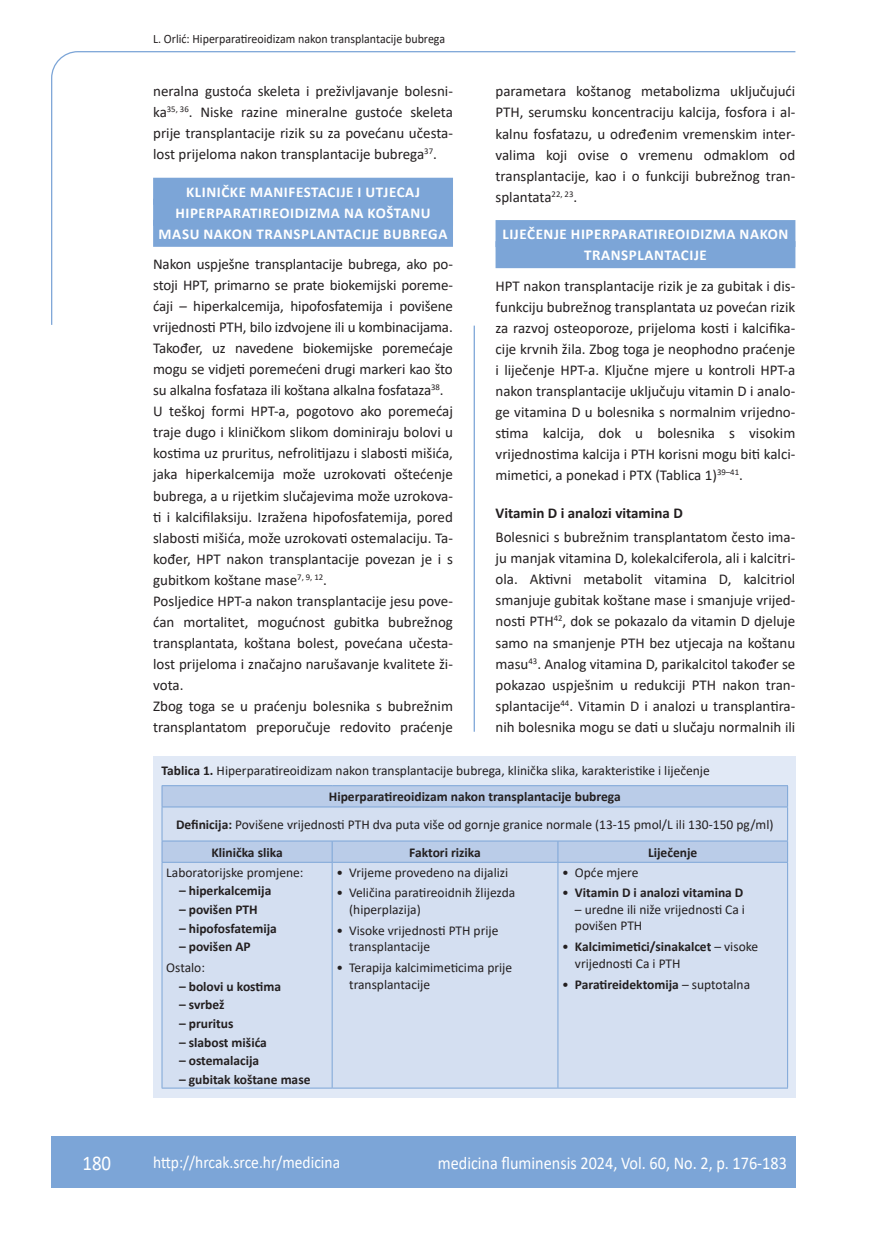
<style>
.page{position:relative;width:872px;height:1234px;background:#fff}
.page>*{position:absolute;margin:0;border:0;box-sizing:border-box;transform-origin:0 0}
.t1{font:21px "Calibri";color:#fff;scale:.9 1}
.t2{font:18px "Calibri";color:#fff;scale:.9 1}
.t3{font:17.25px "Calibri";color:#fff;scale:.9 1}
.osnovni_tekst{font:15px/21px "Calibri";color:#231f20;text-align:justify}
.naslov_ruler{font:700 15px "Calibri";letter-spacing:.04em;color:#fff}
.podnaslov{font:700 15px "Calibri";color:#231f20}
.tablica{font:13.5px/16.5px "Calibri";color:#231f20}
.tablica-2{font:700 13.5px "Calibri";color:#231f20}
.potpis_slika{font:13.5px "Calibri";color:#231f20}
.glava{font:12.75px "Calibri";color:#231f20;scale:.94 1}
.s1{font-weight:700}
.s2{font-weight:400}
</style>
<div class="page">
<svg style="left:51px;top:51px;width:745px;height:274px"></svg>
<hr style="left:473px;top:325px;width:2px;height:406px;background:#7ca5d7">
<div style="left:51px;top:1135px;width:744px;height:51px;background:#7ca5d7"></div>
<div style="left:153px;top:178px;width:300px;height:27px;background:#7ca5d7"></div>
<div style="left:153px;top:199px;width:300px;height:27px;background:#7ca5d7"></div>
<div style="left:153px;top:220px;width:300px;height:27px;background:#7ca5d7"></div>
<div style="left:495px;top:220px;width:300px;height:27px;background:#7ca5d7"></div>
<div style="left:495px;top:241px;width:300px;height:27px;background:#7ca5d7"></div>
<div style="left:153px;top:756px;width:642px;height:341px;background:#e1e9f6"></div>
<div style="left:163px;top:786px;width:624px;height:20px;background:#bacce8"></div>
<svg style="left:163px;top:807px;width:624px;height:280px;fill:#d4dff1"></svg>
<hr style="left:162px;top:785px;width:170px;height:1px;background:#7ca5d7">
<svg style="left:162px;top:785px;width:1px;height:21px"></svg>
<hr style="left:332px;top:785px;width:226px;height:1px;background:#7ca5d7">
<hr style="left:558px;top:785px;width:230px;height:1px;background:#7ca5d7">
<svg style="left:787px;top:785px;width:1px;height:21px"></svg>
<hr style="left:162px;top:806px;width:170px;height:1px;background:#7ca5d7">
<hr style="left:162px;top:807px;width:1px;height:33px;background:#7ca5d7">
<hr style="left:332px;top:806px;width:226px;height:1px;background:#7ca5d7">
<hr style="left:558px;top:806px;width:230px;height:1px;background:#7ca5d7">
<hr style="left:787px;top:807px;width:1px;height:33px;background:#7ca5d7">
<hr style="left:162px;top:840px;width:170px;height:1px;background:#7ca5d7">
<svg style="left:162px;top:841px;width:1px;height:20px"></svg>
<hr style="left:332px;top:840px;width:226px;height:1px;background:#7ca5d7">
<svg style="left:332px;top:841px;width:1px;height:20px"></svg>
<hr style="left:558px;top:840px;width:230px;height:1px;background:#7ca5d7">
<svg style="left:557px;top:841px;width:1px;height:20px"></svg>
<svg style="left:787px;top:841px;width:1px;height:20px"></svg>
<hr style="left:162px;top:861px;width:170px;height:1px;background:#7ca5d7">
<hr style="left:162px;top:862px;width:1px;height:225px;background:#7ca5d7">
<hr style="left:332px;top:861px;width:226px;height:1px;background:#7ca5d7">
<hr style="left:332px;top:862px;width:1px;height:225px;background:#7ca5d7">
<hr style="left:558px;top:861px;width:230px;height:1px;background:#7ca5d7">
<hr style="left:557px;top:862px;width:1px;height:225px;background:#7ca5d7">
<hr style="left:787px;top:862px;width:1px;height:225px;background:#7ca5d7">
<hr style="left:162px;top:1087px;width:170px;height:1px;background:#7ca5d7">
<hr style="left:332px;top:1087px;width:226px;height:1px;background:#7ca5d7">
<hr style="left:558px;top:1087px;width:230px;height:1px;background:#7ca5d7">
<p class="glava" style="left:153px;top:29px;width:312px">L. Orlić: Hiperparatireoidizam nakon transplantacije bubrega</p>
<p class="osnovni_tekst" style="left:153px;top:80px;width:301px">neralna gustoća skeleta i preživljavanje bolesni&shy;ka<sup>35,</sup> <sup>36</sup>. Niske razine mineralne gustoće skeleta prije transplantacije rizik su za povećanu učesta&shy;lost prijeloma nakon transplantacije bubrega<sup>37</sup>.</p>
<p class="naslov_ruler" style="left:186px;top:181px;width:235px">KLINIČKE MANIFESTACIJE I UTJECAJ</p>
<p class="naslov_ruler" style="left:175px;top:202px;width:257px">HIPERPARATIREOIDIZMA NA KOŠTANU</p>
<p class="naslov_ruler" style="left:159px;top:223px;width:290px">MASU NAKON TRANSPLANTACIJE BUBREGA</p>
<p class="osnovni_tekst" style="left:153px;top:253px;width:301px">Nakon uspješne transplantacije bubrega, ako po&shy;stoji HPT, primarno se prate biokemijski poreme&shy;ćaji – hiperkalcemija, hipofosfatemija i povišene vrijednosti PTH, bilo izdvojene ili u kombinacijama.<br>Također, uz navedene biokemijske poremećaje mogu se vidjeti poremećeni drugi markeri kao što su alkalna fosfataza ili koštana alkalna fosfataza<sup>38</sup>.</p>
<p class="osnovni_tekst" style="left:153px;top:400px;width:301px">U teškoj formi HPT-a, pogotovo ako poremećaj traje dugo i kliničkom slikom dominiraju bolovi u kostima uz pruritus, nefrolitijazu i slabosti mišića, jaka hiperkalcemija može uzrokovati oštećenje bubrega, a u rijetkim slučajevima može uzrokova&shy;ti i kalcifilaksiju. Izražena hipofosfatemija, pored slabosti mišića, može uzrokovati ostemalaciju. Ta&shy;kođer, HPT nakon transplantacije povezan je i s gubitkom koštane mase<sup>7,</sup> <sup>9,</sup> <sup>12</sup>.</p>
<p class="osnovni_tekst" style="left:153px;top:589px;width:301px">Posljedice HPT-a nakon transplantacije jesu pove&shy;ćan mortalitet, mogućnost gubitka bubrežnog transplantata, koštana bolest, povećana učesta&shy;lost prijeloma i značajno narušavanje kvalitete ži&shy;vota.</p>
<p class="osnovni_tekst" style="left:153px;top:694px;width:301px">Zbog toga se u praćenju bolesnika s bubrežnim transplantatom preporučuje redovito praćenje</p>
<p class="osnovni_tekst" style="left:495px;top:80px;width:301px">parametara koštanog metabolizma uključujući PTH, serumsku koncentraciju kalcija, fosfora i al&shy;kalnu fosfatazu, u određenim vremenskim inter&shy;valima koji ovise o vremenu odmaklom od transplantacije, kao i o funkciji bubrežnog tran&shy;splantata<sup>22,</sup> <sup>23</sup>.</p>
<p class="naslov_ruler" style="left:502px;top:223px;width:288px">LIJEČENJE HIPERPARATIREOIDIZMA NAKON</p>
<p class="naslov_ruler" style="left:584px;top:244px;width:124px">TRANSPLANTACIJE</p>
<p class="osnovni_tekst" style="left:495px;top:274px;width:301px">HPT nakon transplantacije rizik je za gubitak i dis&shy;funkciju bubrežnog transplantata uz povećan rizik za razvoj osteoporoze, prijeloma kosti i kalcifika&shy;cije krvnih žila. Zbog toga je neophodno praćenje i liječenje HPT-a. Ključne mjere u kontroli HPT-a nakon transplantacije uključuju vitamin D i analo&shy;ge vitamina D u bolesnika s normalnim vrijedno&shy;stima kalcija, dok u bolesnika s visokim vrijednostima kalcija i PTH korisni mogu biti kalci&shy;mimetici, a ponekad i PTX (Tablica 1)<sup>39–41</sup>.</p>
<p class="podnaslov" style="left:495px;top:502px;width:189px">Vitamin D i analozi vitamina D</p>
<p class="osnovni_tekst" style="left:495px;top:526px;width:301px">Bolesnici s bubrežnim transplantatom često ima&shy;ju manjak vitamina D, kolekalciferola, ali i kalcitri&shy;ola. Aktivni metabolit vitamina D, kalcitriol smanjuje gubitak koštane mase i smanjuje vrijed&shy;nosti PTH<sup>42</sup>, dok se pokazalo da vitamin D djeluje samo na smanjenje PTH bez utjecaja na koštanu masu<sup>43</sup>. Analog vitamina D, parikalcitol također se pokazao uspješnim u redukciji PTH nakon tran&shy;splantacije<sup>44</sup>. Vitamin D i analozi u transplantira&shy;nih bolesnika mogu se dati u slučaju normalnih ili</p>
<p class="potpis_slika" style="left:162px;top:761px;width:550px"><span class="s1">Tablica 1.</span> Hiperparatireoidizam nakon transplantacije bubrega, klinička slika, karakteristike i liječenje</p>
<p class="tablica-2" style="left:329px;top:787px;width:293px">Hiperparatireoidizam nakon transplantacije bubrega</p>
<p class="tablica" style="left:176px;top:815px;width:599px"><span class="s1">Definicija:</span> Povišene vrijednosti PTH dva puta više od gornje granice normale (13-15 pmol/L ili 130-150 pg/ml)</p>
<p class="tablica-2" style="left:211px;top:842px;width:73px">Klinička slika</p>
<p class="tablica-2" style="left:409px;top:842px;width:73px">Faktori rizika</p>
<p class="tablica-2" style="left:648px;top:842px;width:51px">Liječenje</p>
<p class="tablica" style="left:166px;top:863px;width:139px">Laboratorijske promjene:</p>
<p class="tablica-2" style="left:179px;top:881px;width:94px">– hiperkalcemija</p>
<p class="tablica-2" style="left:179px;top:899px;width:80px">– povišen PTH</p>
<p class="tablica-2" style="left:179px;top:918px;width:99px">– hipofosfatemija</p>
<p class="tablica-2" style="left:179px;top:937px;width:73px">– povišen AP</p>
<p class="tablica" style="left:166px;top:958px;width:40px">Ostalo:</p>
<p class="tablica-2" style="left:179px;top:976px;width:103px">– bolovi u kostima</p>
<p class="tablica-2" style="left:179px;top:995px;width:47px">– svrbež</p>
<p class="tablica-2" style="left:179px;top:1013px;width:56px">– pruritus</p>
<p class="tablica-2" style="left:179px;top:1032px;width:89px">– slabost mišića</p>
<p class="tablica-2" style="left:179px;top:1050px;width:82px">– ostemalacija</p>
<p class="tablica-2" style="left:179px;top:1069px;width:133px">– gubitak koštane mase</p>
<p class="tablica" style="left:562px;top:863px;width:78px">• Opće mjere</p>
<p class="tablica-2" style="left:562px;top:883px;width:183px"><span class="s2">•</span> Vitamin D i analozi vitamina D</p>
<p class="tablica" style="left:575px;top:900px;width:172px">– uredne ili niže vrijednosti Ca i povišen PTH</p>
<p class="tablica" style="left:575px;top:937px;width:185px;text-indent:-13px">• <span class="s1">Kalcimimetici/sinakalcet</span> – visoke vrijednosti Ca i PTH</p>
<p class="tablica-2" style="left:562px;top:974px;width:189px"><span class="s2">•</span> Paratireidektomija <span class="s2">– suptotalna</span></p>
<p class="tablica" style="left:336px;top:863px;width:173px">• Vrijeme provedeno na dijalizi</p>
<p class="tablica" style="left:349px;top:884px;width:168px;text-indent:-13px">• Veličina paratireoidnih žlijezda (hiperplazija)</p>
<p class="tablica" style="left:349px;top:921px;width:151px;text-indent:-13px">• Visoke vrijednosti PTH prije transplantacije</p>
<p class="tablica" style="left:349px;top:958px;width:164px;text-indent:-13px">• Terapija kalcimimeticima prije transplantacije</p>
<p class="t1" style="left:82px;top:1147px;width:33px">180</p>
<p class="t3" style="left:153px;top:1149px;width:209px">http://hrcak.srce.hr/medicina</p>
<p class="t2" style="left:438px;top:1149px;width:389px">medicina fluminensis 2024, Vol. 60, No. 2, p. 176-183</p>
</div>
